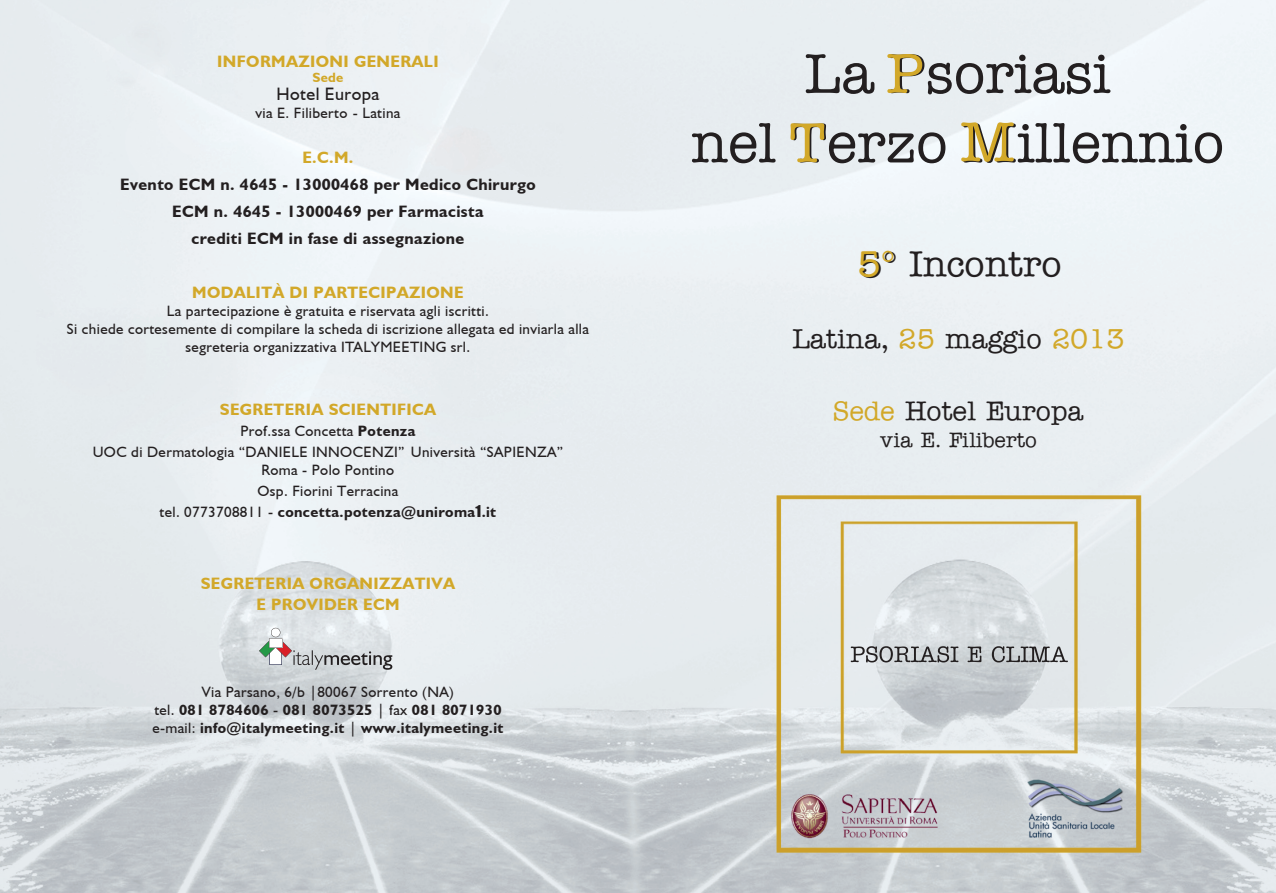
<style>
.page{position:relative;width:1276px;height:893px;background:#fff}
.page>*{position:absolute;margin:0;border:0;box-sizing:border-box;transform-origin:0 0}
.t1{font:500 36px "American Typewriter LT";color:#231f20}
.t2{font:500 27.45px "American Typewriter LT";color:#231f20}
.t3{font:500 27px "American Typewriter LT";color:#231f20}
.t4{font:500 21px "American Typewriter LT";color:#231f20}
.t5{font:18px "Humanist 521 BT";letter-spacing:.025em;color:#231f20}
.t6{font:700 16.5px/21px "Humanist 521 BT";letter-spacing:.025em;color:#d2a829;text-align:center}
.t7{font:700 16.5px/27px "Humanist 521 BT";letter-spacing:.025em;color:#231f20;text-align:center}
.t8{font:15px/21px "Humanist 521 BT";letter-spacing:.025em;color:#231f20;text-align:center}
.t9{font:700 15px/18px "Humanist 521 BT";letter-spacing:.025em;color:#231f20;text-align:center}
.t10{font:700 13.5px "Humanist 521 BT";color:#d2a829}
.s1{font-weight:700}
.s2{font-family:"Impact"}
.s3{font-weight:400}
.s4{color:#d2a829}
</style>
<div class="page">
<img style="left:0;top:0;width:1276px;height:893px">
<svg style="left:806px;top:54px;width:304px;height:40px;background:#b3b4b2"></svg>
<svg style="left:692px;top:122px;width:530px;height:41px"></svg>
<svg style="left:259px;top:628px;width:133px;height:42px;background:#c9cccd"></svg>
<svg style="left:850px;top:646px;width:218px;height:16px;background:#9da0a2"></svg>
<p class="t6" style="left:217px;top:50px;width:223px">INFORMAZIONI GENERALI</p>
<p class="t10" style="left:312px;top:69px;width:33px">Sede</p>
<p class="t5" style="left:276px;top:82px;width:104px">Hotel Europa</p>
<p class="t8" style="left:255px;top:102px;width:146px">via E. Filiberto - Latina</p>
<p class="t6" style="left:302px;top:146px;width:52px">E.C.M.</p>
<p class="t7" style="left:120px;top:170px;width:417px">Evento ECM n. 4645 - 13000468 per Medico Chirurgo<br>ECM n. 4645 - 13000469 per Farmacista<br>crediti ECM in fase di assegnazione</p>
<p class="t6" style="left:192px;top:281px;width:273px">MODALITÀ DI PARTECIPAZIONE</p>
<p class="t8" style="left:67px;top:301px;width:523px;line-height:18px">La partecipazione è gratuita e riservata agli iscritti.<br>Si chiede cortesemente di compilare la scheda di iscrizione allegata ed inviarla alla segreteria organizzativa ITALYMEETING srl.</p>
<p class="t6" style="left:220px;top:398px;width:218px">SEGRETERIA SCIENTIFICA</p>
<p class="t8" style="left:93px;top:420px;width:472px">Prof.ssa Concetta <span class="s1">Potenza<br></span>UOC di Dermatologia “DANIELE INNOCENZI” Università “SAPIENZA”</p>
<p class="t8" style="left:160px;top:459px;width:338px">Roma - Polo Pontino<br>Osp. Fiorini Terracina<br>tel. 0773708811 - <span class="s1">concetta.potenza@uniroma</span><span class="s2">1</span><span class="s1">.it</span></p>
<p class="t6" style="left:201px;top:573px;width:256px">SEGRETERIA ORGANIZZATIVA<br>E PROVIDER ECM</p>
<p class="t9" style="left:152px;top:683px;width:353px"><span class="s3">Via Parsano, 6/b |80067 Sorrento (NA)<br>tel.</span> 081 8784606 <span class="s3">-</span> 081 8073525 <span class="s3">| fax</span> 081 8071930 <span class="s3">e-mail:</span> info@italymeeting.it <span class="s3">|</span> www.italymeeting.it</p>
<h1 class="t1" style="left:857px;top:244px;width:206px"><span class="s4">5°</span> Incontro</h1>
<h2 class="t2" style="left:792px;top:323px;width:334px">Latina, <span class="s4">25</span> maggio <span class="s4">2013</span></h2>
<h3 class="t3" style="left:833px;top:396px;width:252px"><span class="s4">Sede</span> Hotel Europa</h3>
<h3 class="t4" style="left:880px;top:428px;width:159px">via E. Filiberto</h3>
</div>
